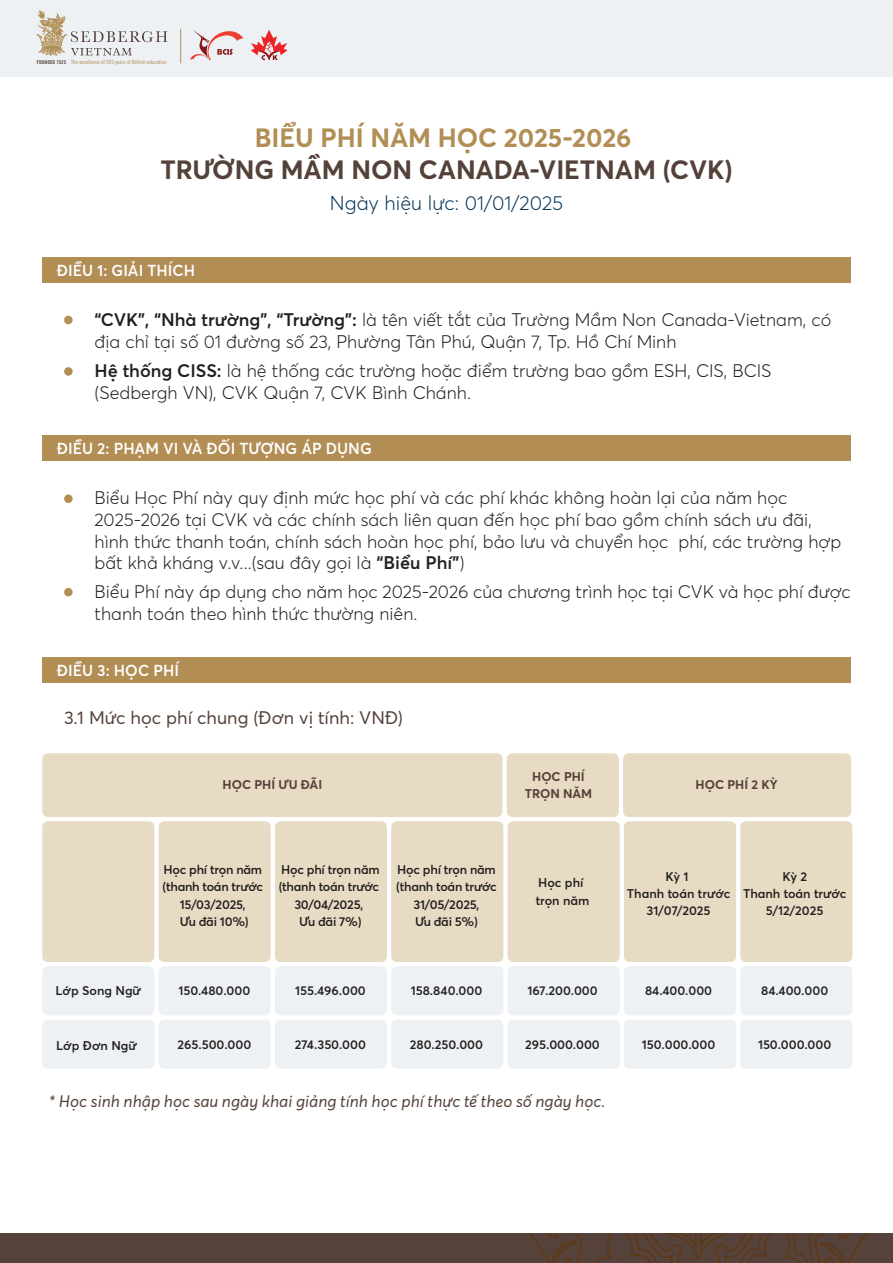
<style>
.page{position:relative;width:893px;height:1263px;background:#fff}
.page>*{position:absolute;margin:0;border:0;box-sizing:border-box;transform-origin:0 0}
.t1{font:700 26.1px "Averta";letter-spacing:-.005em;color:#53413a}
.t2{font:700 26.1px "Averta";letter-spacing:-.005em;color:#b28e55}
.t3{font:300 19.95px "Averta";color:#083658}
.t4{font:300 18px/21.6px "Averta";color:#231f20}
.t5{font:18px "Averta";color:#55423a}
.t6{font:italic 16.5px "Averta";color:#55423a}
.t7{font:600 15.75px "Averta";color:#fff}
.t8{font:600 12.45px/17.1px "Averta";letter-spacing:-.005em;color:#231f20;text-align:center}
.t9{font:700 12.45px/17.1px "Averta";color:#55423a;text-align:center}
.t10{font:5.7px "SVN Trade Gothic Cn";color:#b18e55}
.s1{font-weight:700;font-size:5.25px;color:#55413b}
.s2{font-weight:600}
</style>
<div class="page">
<div style="left:0;top:0;width:893px;height:77px;background:#edf1f4"></div>
<div style="left:42px;top:258px;width:809px;height:25px;background:#b28e55"></div>
<div style="left:42px;top:436px;width:809px;height:25px;background:#b28e55"></div>
<div style="left:42px;top:658px;width:809px;height:25px;background:#b28e55"></div>
<div style="left:64px;top:316px;width:9px;height:8px;background:#b28e55;border-radius:50%"></div>
<div style="left:64px;top:367px;width:9px;height:9px;background:#b28e55;border-radius:50%"></div>
<div style="left:64px;top:494px;width:9px;height:9px;background:#b28e55;border-radius:50%"></div>
<div style="left:64px;top:588px;width:9px;height:8px;background:#b28e55;border-radius:50%"></div>
<div style="left:0;top:1233px;width:893px;height:30px;background:#55423a"></div>
<svg style="left:529px;top:1233px;width:339px;height:30px"></svg>
<div style="left:42px;top:821px;width:112px;height:141px;background:#e7dcc3;border-radius:6px"></div>
<div style="left:42px;top:753px;width:460px;height:64px;background:#e7dcc3;border-radius:6px"></div>
<div style="left:507px;top:753px;width:112px;height:64px;background:#e7dcc3;border-radius:6px"></div>
<div style="left:623px;top:753px;width:228px;height:64px;background:#e7dcc3;border-radius:6px"></div>
<div style="left:159px;top:821px;width:112px;height:141px;background:#e7dcc3;border-radius:6px"></div>
<div style="left:275px;top:821px;width:112px;height:141px;background:#e7dcc3;border-radius:6px"></div>
<div style="left:391px;top:821px;width:112px;height:141px;background:#e7dcc3;border-radius:6px"></div>
<div style="left:508px;top:821px;width:112px;height:141px;background:#e7dcc3;border-radius:6px"></div>
<div style="left:624px;top:821px;width:112px;height:141px;background:#e7dcc3;border-radius:6px"></div>
<div style="left:42px;top:966px;width:112px;height:49px;background:#edf1f4;border-radius:6px"></div>
<div style="left:159px;top:966px;width:112px;height:49px;background:#edf1f4;border-radius:6px"></div>
<div style="left:275px;top:966px;width:112px;height:49px;background:#edf1f4;border-radius:6px"></div>
<div style="left:391px;top:966px;width:112px;height:49px;background:#edf1f4;border-radius:6px"></div>
<div style="left:508px;top:966px;width:112px;height:49px;background:#edf1f4;border-radius:6px"></div>
<div style="left:624px;top:966px;width:112px;height:49px;background:#edf1f4;border-radius:6px"></div>
<div style="left:42px;top:1019px;width:112px;height:50px;background:#edf1f4;border-radius:6px"></div>
<div style="left:159px;top:1019px;width:112px;height:50px;background:#edf1f4;border-radius:6px"></div>
<div style="left:275px;top:1019px;width:112px;height:50px;background:#edf1f4;border-radius:6px"></div>
<div style="left:391px;top:1019px;width:112px;height:50px;background:#edf1f4;border-radius:6px"></div>
<div style="left:508px;top:1019px;width:112px;height:50px;background:#edf1f4;border-radius:6px"></div>
<div style="left:624px;top:1019px;width:112px;height:50px;background:#edf1f4;border-radius:6px"></div>
<div style="left:740px;top:821px;width:112px;height:141px;background:#e7dcc3;border-radius:6px"></div>
<div style="left:740px;top:966px;width:112px;height:49px;background:#edf1f4;border-radius:6px"></div>
<div style="left:740px;top:1019px;width:112px;height:50px;background:#edf1f4;border-radius:6px"></div>
<svg style="left:36px;top:10px;width:132px;height:46px"></svg>
<hr style="left:180px;top:29px;width:1px;height:34px;background:#b18e55">
<svg style="left:190px;top:30px;width:53px;height:31px"></svg>
<svg style="left:251px;top:30px;width:37px;height:31px"></svg>
<p class="t10" style="left:37px;top:58px;width:131px"><span class="s1">FOUNDED 1525</span> The excellence of 500 years of British education</p>
<h1 class="t2" style="left:255px;top:121px;width:378px">BIỂU PHÍ NĂM HỌC 2025-2026</h1>
<h1 class="t1" style="left:160px;top:153px;width:574px">TRƯỜNG MẦM NON CANADA-VIETNAM (CVK)</h1>
<p class="t7" style="left:57px;top:261px;width:140px">ĐIỀU 1: GIẢI THÍCH</p>
<p class="t3" style="left:330px;top:191px;width:235px">Ngày hiệu lực: 01/01/2025</p>
<p class="t4" style="left:95px;top:309px;width:738px"><span class="s2">“CVK”, “Nhà trường”, “Trường”:</span> là tên viết tắt của Trường Mầm Non Canada-Vietnam, có địa chỉ tại số 01 đường số 23, Phường Tân Phú, Quận 7, Tp. Hồ Chí Minh</p>
<p class="t4" style="left:95px;top:360px;width:679px"><span class="s2">Hệ thống CISS:</span> là hệ thống các trường hoặc điểm trường bao gồm ESH, CIS, BCIS (Sedbergh VN), CVK Quận 7, CVK Bình Chánh.</p>
<p class="t7" style="left:57px;top:439px;width:316px">ĐIỀU 2: PHẠM VI VÀ ĐỐI TƯỢNG ÁP DỤNG</p>
<p class="t4" style="left:95px;top:487px;width:748px">Biểu Học Phí này quy định mức học phí và các phí khác không hoàn lại của năm học 2025-2026 tại CVK và các chính sách liên quan đến học phí bao gồm chính sách ưu đãi, hình thức thanh toán, chính sách hoàn học phí, bảo lưu và chuyển học phí, các trường hợp bất khả kháng v.v...(sau đây gọi là <span class="s2">“Biểu Phí”</span>)</p>
<p class="t4" style="left:95px;top:581px;width:758px">Biểu Phí này áp dụng cho năm học 2025-2026 của chương trình học tại CVK và học phí được thanh toán theo hình thức thường niên.</p>
<p class="t7" style="left:57px;top:661px;width:124px">ĐIỀU 3: HỌC PHÍ</p>
<p class="t5" style="left:64px;top:706px;width:340px">3.1 Mức học phí chung (Đơn vị tính: VNĐ)</p>
<p class="t9" style="left:525px;top:768px;width:69px">HỌC PHÍ<br>TRỌN NĂM</p>
<p class="t9" style="left:223px;top:776px;width:101px">HỌC PHÍ ƯU ĐÃI</p>
<p class="t9" style="left:696px;top:776px;width:84px">HỌC PHÍ 2 KỲ</p>
<p class="t8" style="left:163px;top:861px;width:102px">Học phí trọn năm (thanh toán trước<br>15/03/2025,<br>Ưu đãi 10%)</p>
<p class="t8" style="left:279px;top:861px;width:103px">Học phí trọn năm (thanh toán trước<br>30/04/2025,<br>Ưu đãi 7%)</p>
<p class="t8" style="left:396px;top:861px;width:102px">Học phí trọn năm (thanh toán trước<br>31/05/2025,<br>Ưu đãi 5%)</p>
<p class="t8" style="left:536px;top:874px;width:55px;text-align:left">Học phí trọn năm</p>
<p class="t8" style="left:627px;top:868px;width:105px">Kỳ 1<br>Thanh toán trước<br>31/07/2025</p>
<p class="t8" style="left:743px;top:868px;width:105px">Kỳ 2<br>Thanh toán trước<br>5/12/2025</p>
<p class="t8" style="left:55px;top:982px;width:87px">Lớp Song Ngữ</p>
<p class="t8" style="left:178px;top:982px;width:73px">150.480.000</p>
<p class="t8" style="left:295px;top:982px;width:72px">155.496.000</p>
<p class="t8" style="left:411px;top:982px;width:73px">158.840.000</p>
<p class="t8" style="left:527px;top:982px;width:72px">167.200.000</p>
<p class="t8" style="left:645px;top:982px;width:69px">84.400.000</p>
<p class="t8" style="left:761px;top:982px;width:69px">84.400.000</p>
<p class="t8" style="left:56px;top:1036px;width:83px">Lớp Đơn Ngữ</p>
<p class="t8" style="left:177px;top:1036px;width:75px">265.500.000</p>
<p class="t8" style="left:295px;top:1036px;width:73px">274.350.000</p>
<p class="t8" style="left:410px;top:1036px;width:75px">280.250.000</p>
<p class="t8" style="left:525px;top:1036px;width:76px">295.000.000</p>
<p class="t8" style="left:642px;top:1036px;width:75px">150.000.000</p>
<p class="t8" style="left:758px;top:1036px;width:75px">150.000.000</p>
<p class="t6" style="left:49px;top:1091px;width:558px">* Học sinh nhập học sau ngày khai giảng tính học phí thực tế theo số ngày học.</p>
</div>
